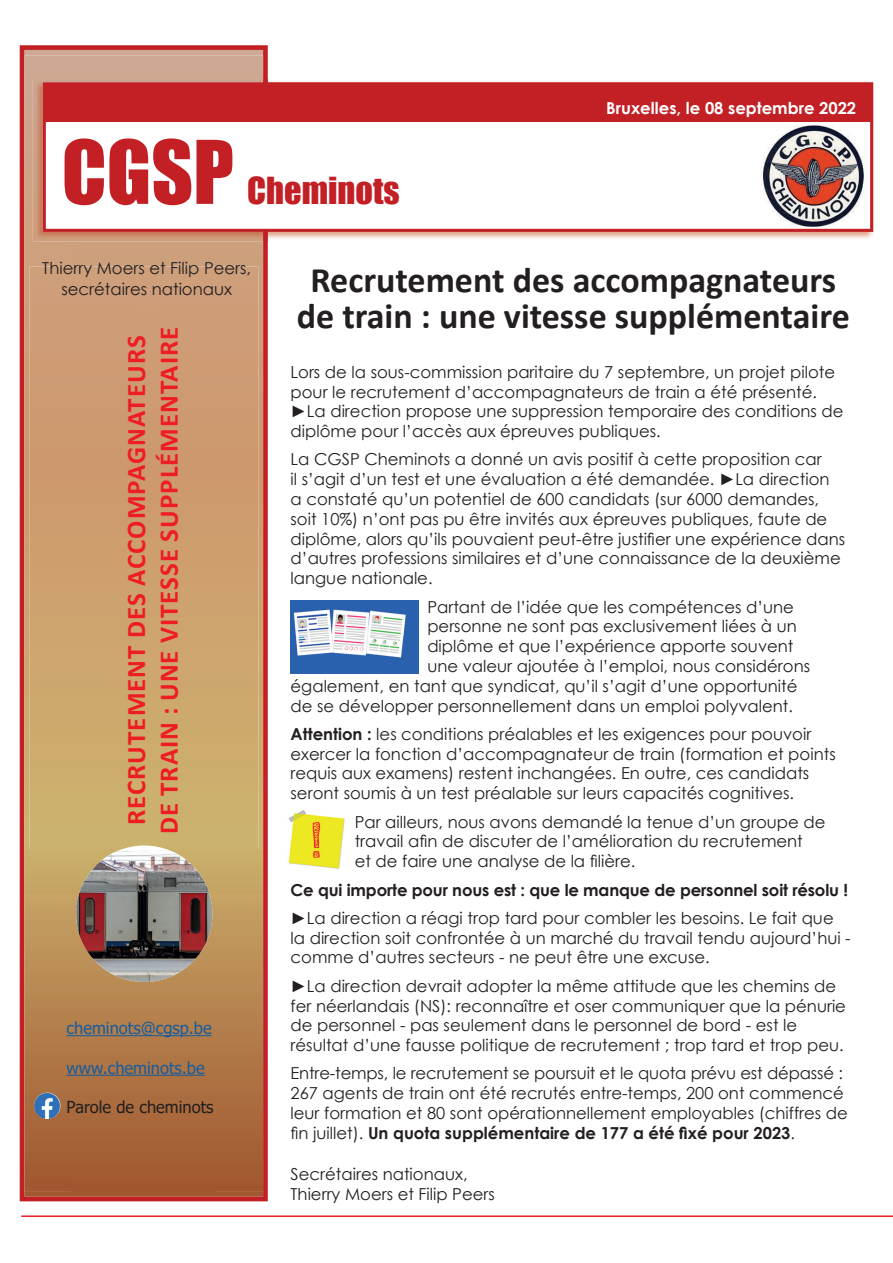
<style>
.page{position:relative;width:893px;height:1263px;background:#fff}
.page>*{position:absolute;margin:0;border:0;box-sizing:border-box;transform-origin:0 0}
.t1{font:81px "Impact";color:#c22025}
.t2{font:700 36px/36px "Calibri";color:#231f20;text-align:center}
.t3{font:34.2px "Impact";color:#c22025}
.t4{font:700 27px/32.4px "Calibri";letter-spacing:.04em;color:#ee1d23;text-align:center}
.t5{font:16.5px/19.8px "Century Gothic";color:#231f20}
.t6{font:700 16.5px "Century Gothic";letter-spacing:-.01em;color:#231f20}
.t7{font:16.5px "Tahoma";color:#175d9e}
.t8{font:700 16.5px "Century Gothic";color:#fff}
.t9{font:16.5px "Tahoma";color:#231f20}
.s1{font-weight:700}
</style>
<div class="page">
<svg style="left:20px;top:45px;width:248px;height:1156px;background:#c13937"></svg>
<div style="left:24px;top:56px;width:239px;height:51px;background:#cda892"></div>
<img style="left:24px;top:107px;width:48px;height:1084px">
<img style="left:72px;top:241px;width:191px;height:72px">
<img style="left:216px;top:313px;width:47px;height:878px">
<div style="left:72px;top:1168px;width:144px;height:23px;background:#a25930"></div>
<img style="left:263px;top:56px;width:1px;height:1135px">
<img style="left:30px;top:267px;width:229px;height:901px">
<img style="left:133px;top:291px;width:30px;height:35px">
<img style="left:33px;top:79px;width:841px;height:162px">
<img style="left:263px;top:79px;width:1px;height:162px">
<svg style="left:43px;top:82px;width:830px;height:150px"></svg>
<img style="left:62px;top:122px;width:696px;height:101px">
<div style="left:509px;top:84px;width:363px;height:38px;background:#c22025"></div>
<div style="left:44px;top:84px;width:465px;height:38px;background:#c22025"></div>
<img style="left:764px;top:125px;width:99px;height:101px">
<hr style="left:21px;top:1215px;width:872px;height:2px;background:#ee1d23">
<hr style="left:67px;top:1035px;width:145px;height:1px;background:#175d9e">
<hr style="left:67px;top:1075px;width:138px;height:1px;background:#175d9e">
<img style="left:34px;top:1092px;width:26px;height:27px;border-radius:13px">
<img style="left:76px;top:851px;width:136px;height:131px">
<img style="left:291px;top:600px;width:128px;height:73px">
<img style="left:288px;top:811px;width:57px;height:58px">
<h1 class="t1" style="left:62px;top:109px;width:174px">CGSP</h1>
<h3 class="t3" style="left:247px;top:164px;width:154px">Cheminots</h3>
<p class="t8" style="left:606px;top:95px;width:251px">Bruxelles, le 08 septembre 2022</p>
<p class="t5" style="left:42px;top:257px;width:210px;line-height:21px;text-align:center">Thierry Moers et Filip Peers, secrétaires nationaux</p>
<h3 class="t4" style="left:120px;top:834px;width:509px;rotate:-90deg">RECRUTEMENT DES ACCOMPAGNATEURS<br>DE TRAIN : UNE VITESSE SUPPLÉMENTAIRE</h3>
<p class="t7" style="left:67px;top:1017px;width:147px">cheminots@cgsp.be</p>
<p class="t7" style="left:67px;top:1057px;width:140px">www.cheminots.be</p>
<p class="t9" style="left:67px;top:1096px;width:148px">Parole de cheminots</p>
<h2 class="t2" style="left:297px;top:262px;width:555px">Recrutement des accompagnateurs de train : une vitesse supplémentaire</h2>
<p class="t5" style="left:291px;top:362px;width:555px">Lors de la sous-commission paritaire du 7 septembre, un projet pilote pour le recrutement d’accompagnateurs de train a été présenté. ►La direction propose une suppression temporaire des conditions de diplôme pour l’accès aux épreuves publiques.</p>
<p class="t5" style="left:291px;top:449px;width:556px">La CGSP Cheminots a donné un avis positif à cette proposition car<br>il s’agit d’un test et une évaluation a été demandée. ►La direction<br>a constaté qu’un potentiel de 600 candidats (sur 6000 demandes, soit 10%) n’ont pas pu être invités aux épreuves publiques, faute de diplôme, alors qu’ils pouvaient peut-être justifier une expérience dans d’autres professions similaires et d’une connaissance de la deuxième langue nationale.</p>
<p class="t5" style="left:427px;top:596px;width:368px">Partant de l’idée que les compétences d’une</p>
<p class="t5" style="left:427px;top:616px;width:371px">personne ne sont pas exclusivement liées à un</p>
<p class="t5" style="left:427px;top:636px;width:368px">diplôme et que l’expérience apporte souvent</p>
<p class="t5" style="left:427px;top:656px;width:384px">une valeur ajoutée à l’emploi, nous considérons</p>
<p class="t5" style="left:291px;top:676px;width:508px">également, en tant que syndicat, qu’il s’agit d’une opportunité</p>
<p class="t5" style="left:291px;top:695px;width:504px">de se développer personnellement dans un emploi polyvalent.</p>
<p class="t5" style="left:291px;top:724px;width:547px"><span class="s1">Attention :</span> les conditions préalables et les exigences pour pouvoir exercer la fonction d’accompagnateur de train (formation et points requis aux examens) restent inchangées. En outre, ces candidats seront soumis à un test préalable sur leurs capacités cognitives.</p>
<p class="t5" style="left:355px;top:811px;width:472px">Par ailleurs, nous avons demandé la tenue d’un groupe de travail afin de discuter de l’amélioration du recrutement<br>et de faire une analyse de la filière.</p>
<p class="t6" style="left:291px;top:877px;width:559px">Ce qui importe pour nous est : que le manque de personnel soit résolu !</p>
<p class="t5" style="left:291px;top:908px;width:562px">►La direction a réagi trop tard pour combler les besoins. Le fait que la direction soit confrontée à un marché du travail tendu aujourd’hui - comme d’autres secteurs - ne peut être une excuse.</p>
<p class="t5" style="left:291px;top:975px;width:557px">►La direction devrait adopter la même attitude que les chemins de fer néerlandais (NS): reconnaître et oser communiquer que la pénurie de personnel - pas seulement dans le personnel de bord - est le résultat d’une fausse politique de recrutement ; trop tard et trop peu.</p>
<p class="t5" style="left:291px;top:1063px;width:559px">Entre-temps, le recrutement se poursuit et le quota prévu est dépassé :<br>267 agents de train ont été recrutés entre-temps, 200 ont commencé leur formation et 80 sont opérationnellement employables (chiffres de fin juillet). <span class="s1">Un quota supplémentaire de 177 a été fixé pour 2023</span>.</p>
<p class="t5" style="left:291px;top:1164px;width:206px">Secrétaires nationaux,<br>Thierry Moers et Filip Peers</p>
</div>
